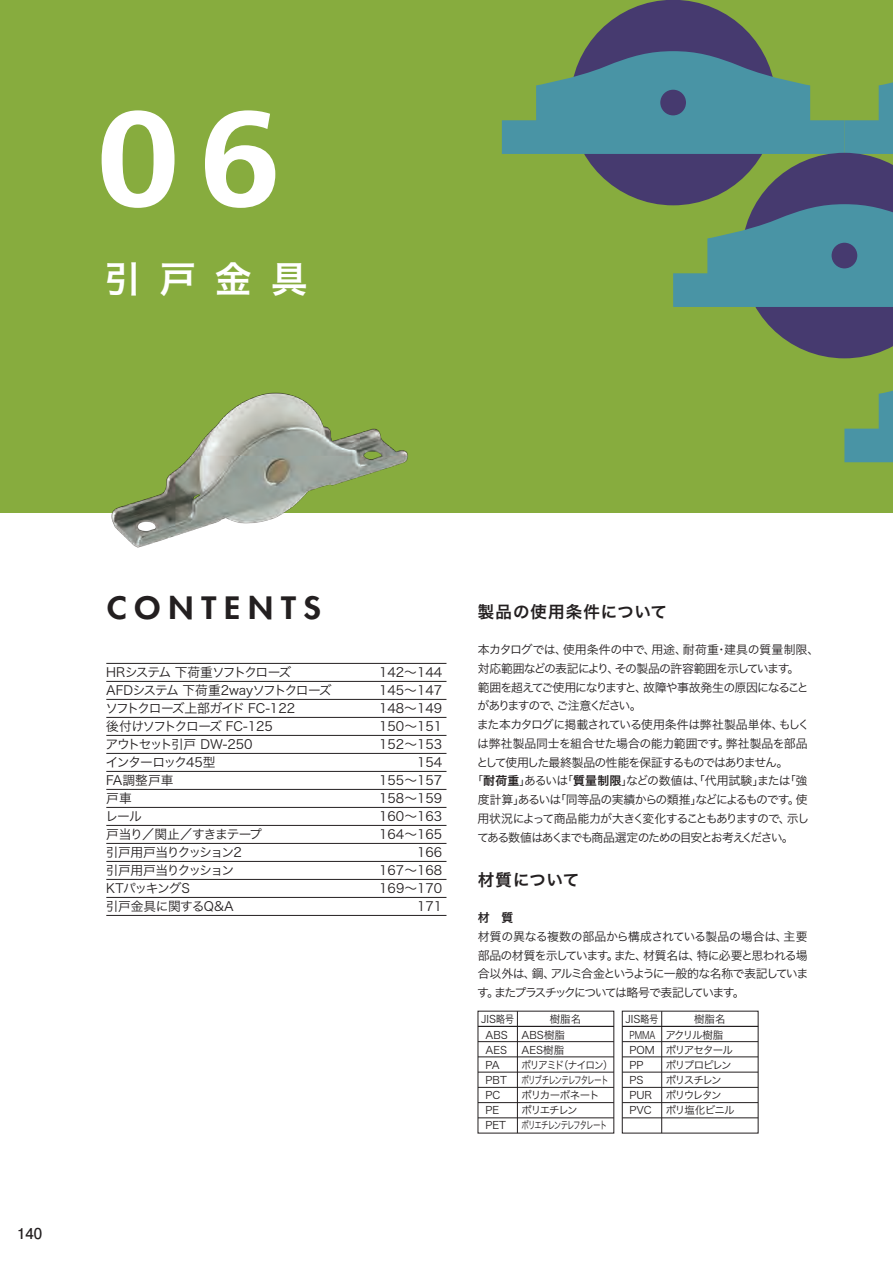
<style>
.page{position:relative;width:893px;height:1263px;background:#fff}
.page>*{position:absolute;margin:0;border:0;box-sizing:border-box;transform-origin:0 0}
.t1{font:700 135px "Frutiger LT Std";color:#fff;scale:1.11 1}
.t2{font:37.5px "Hiragino UD Sans Std W6";color:#fff}
.t3{font:800 30px "Futura Std";letter-spacing:.24em;color:#231f20;scale:1.1 1}
.t4{font:16.5px "Hira Kaku Pro N W6";letter-spacing:.055em;color:#231f20}
.t5{font:700 15px "Futo Go B101 Pro";color:#231f20}
.t6{font:12.75px "Hira Kaku Pro N W3";letter-spacing:-.025em;color:#231f20}
.t7{font:12.75px "Hira Kaku Pro N W3";letter-spacing:-.08em;color:#231f20}
.t8{font:12.75px "Hira Kaku Pro N W3";letter-spacing:-.11em;color:#231f20}
.t9{font:12.75px "Hira Kaku Pro N W3";letter-spacing:-.06em;color:#231f20}
.t10{font:12.75px "Hira Kaku Pro N W3";letter-spacing:-.05em;color:#231f20}
.t11{font:12.75px "Hira Kaku Pro N W3";letter-spacing:-.1em;color:#231f20}
.t12{font:12.75px "Hira Kaku Pro N W3";letter-spacing:-.085em;color:#231f20}
.t13{font:12.75px "Hira Kaku Pro N W3";letter-spacing:-.115em;color:#231f20}
.t14{font:12.75px "Hira Kaku Pro N W3";letter-spacing:-.09em;color:#231f20}
.t15{font:11.85px/18.8px "Hira Kaku Pro N W3";letter-spacing:-.075em;color:#231f20;text-align:justify}
.t16{font:11.85px "Hira Kaku Pro N W3";letter-spacing:-.02em;color:#231f20}
.t17{font:11.85px "Hira Kaku Pro N W3";letter-spacing:-.095em;color:#231f20}
.t18{font:11.85px "Hira Kaku Pro N W3";letter-spacing:-.05em;color:#231f20}
.t19{font:11.85px "Hira Kaku Pro N W3";letter-spacing:-.11em;color:#231f20}
.t20{font:11.85px "Hira Kaku Pro N W3";letter-spacing:-.03em;color:#231f20}
.t21{font:11.85px "Hira Kaku Pro N W3";letter-spacing:-.135em;color:#231f20}
.t22{font:11.85px "Hira Kaku Pro N W6";color:#231f20}
.t23{font:10.5px/15.1px "Hira Kaku Pro N W3";letter-spacing:-.11em;color:#231f20}
.t24{font:10.5px/15.3px "Hira Kaku Pro N W3";letter-spacing:-.115em;color:#231f20}
.t25{font:10.5px/15.1px "Hira Kaku Pro N W3";color:#231f20}
.t26{font:10.5px/15.1px "Hira Kaku Pro N W3";color:#231f20;scale:.75 1}
.t27{font:10.5px "Hira Kaku Pro N W3";letter-spacing:-.08em;color:#231f20}
.s1{font-family:"Hira Kaku Pro N W6"}
</style>
<div class="page">
<div style="left:0;top:0;width:893px;height:512px;background:#87ac3e"></div>
<div style="left:570px;top:0;width:206px;height:205px;background:#463a6f;border-radius:50%"></div>
<svg style="left:502px;top:51px;width:391px;height:411px"></svg>
<div style="left:832px;top:243px;width:25px;height:25px;background:#463a6f;border-radius:50%"></div>
<hr style="left:478px;top:1026px;width:136px;height:1px;background:#231f20">
<hr style="left:478px;top:1056px;width:136px;height:1px;background:#231f20">
<hr style="left:478px;top:1072px;width:136px;height:1px;background:#231f20">
<hr style="left:478px;top:1087px;width:136px;height:1px;background:#231f20">
<hr style="left:478px;top:1102px;width:136px;height:1px;background:#231f20">
<hr style="left:478px;top:1117px;width:136px;height:1px;background:#231f20">
<hr style="left:517px;top:1011px;width:1px;height:122px;background:#231f20">
<hr style="left:478px;top:1041px;width:136px;height:1px;background:#231f20">
<hr style="left:622px;top:1026px;width:136px;height:1px;background:#231f20">
<hr style="left:622px;top:1056px;width:136px;height:1px;background:#231f20">
<hr style="left:622px;top:1072px;width:136px;height:1px;background:#231f20">
<hr style="left:622px;top:1087px;width:136px;height:1px;background:#231f20">
<hr style="left:622px;top:1102px;width:136px;height:1px;background:#231f20">
<hr style="left:622px;top:1117px;width:136px;height:1px;background:#231f20">
<hr style="left:661px;top:1011px;width:1px;height:122px;background:#231f20">
<hr style="left:622px;top:1041px;width:136px;height:1px;background:#231f20">
<img style="left:86px;top:392px;width:345px;height:156px">
<hr style="left:106px;top:663px;width:340px;height:1px;background:#231f20">
<hr style="left:106px;top:681px;width:340px;height:1px;background:#231f20">
<hr style="left:106px;top:699px;width:340px;height:1px;background:#231f20">
<hr style="left:106px;top:717px;width:340px;height:1px;background:#231f20">
<hr style="left:106px;top:735px;width:340px;height:1px;background:#231f20">
<hr style="left:106px;top:753px;width:340px;height:1px;background:#231f20">
<hr style="left:106px;top:771px;width:340px;height:1px;background:#231f20">
<hr style="left:106px;top:789px;width:340px;height:1px;background:#231f20">
<hr style="left:106px;top:807px;width:340px;height:1px;background:#231f20">
<hr style="left:106px;top:825px;width:340px;height:1px;background:#231f20">
<hr style="left:106px;top:843px;width:340px;height:1px;background:#231f20">
<hr style="left:106px;top:861px;width:340px;height:1px;background:#231f20">
<hr style="left:106px;top:879px;width:340px;height:1px;background:#231f20">
<hr style="left:106px;top:897px;width:340px;height:1px;background:#231f20">
<hr style="left:106px;top:915px;width:340px;height:1px;background:#231f20">
<h1 class="t1" style="left:96px;top:80px;width:169px">06</h1>
<h2 class="t2" style="left:104px;top:251px;width:206px">引戸金具</h2>
<p class="t5" style="left:17px;top:1221px;width:27px">140</p>
<h3 class="t3" style="left:107px;top:589px;width:196px">CONTENTS</h3>
<p class="t11" style="left:106px;top:661px;width:187px">HRシステム 下荷重ソフトクローズ</p>
<p class="t6" style="left:379px;top:661px;width:65px">142～144</p>
<p class="t9" style="left:106px;top:679px;width:227px">AFDシステム 下荷重2wayソフトクローズ</p>
<p class="t6" style="left:379px;top:679px;width:65px">145～147</p>
<p class="t10" style="left:105px;top:697px;width:191px">ソフトクローズ上部ガイド FC-122</p>
<p class="t6" style="left:379px;top:697px;width:65px">148～149</p>
<p class="t7" style="left:106px;top:715px;width:168px">後付けソフトクローズ FC-125</p>
<p class="t6" style="left:379px;top:715px;width:65px">150～151</p>
<p class="t8" style="left:106px;top:733px;width:148px">アウトセット引戸 DW-250</p>
<p class="t6" style="left:379px;top:733px;width:65px">152～153</p>
<p class="t7" style="left:106px;top:751px;width:111px">インターロック45型</p>
<p class="t6" style="left:417px;top:751px;width:27px">154</p>
<p class="t6" style="left:106px;top:769px;width:69px">FA調整戸車</p>
<p class="t6" style="left:379px;top:769px;width:65px">155～157</p>
<p class="t6" style="left:106px;top:787px;width:27px">戸車</p>
<p class="t6" style="left:379px;top:787px;width:65px">158～159</p>
<p class="t6" style="left:105px;top:805px;width:38px">レール</p>
<p class="t6" style="left:379px;top:805px;width:65px">160～163</p>
<p class="t12" style="left:106px;top:823px;width:157px">戸当り／関止／すきまテープ</p>
<p class="t6" style="left:379px;top:823px;width:65px">164～165</p>
<p class="t8" style="left:106px;top:841px;width:138px">引戸用戸当りクッション2</p>
<p class="t6" style="left:417px;top:841px;width:27px">166</p>
<p class="t13" style="left:106px;top:859px;width:130px">引戸用戸当りクッション</p>
<p class="t6" style="left:379px;top:859px;width:65px">167～168</p>
<p class="t14" style="left:106px;top:877px;width:85px">KTパッキングS</p>
<p class="t6" style="left:379px;top:877px;width:65px">169～170</p>
<p class="t6" style="left:106px;top:895px;width:129px">引戸金具に関するQ&amp;A</p>
<p class="t6" style="left:417px;top:895px;width:27px">171</p>
<h3 class="t4" style="left:478px;top:597px;width:191px">製品の使用条件について</h3>
<p class="t16" style="left:478px;top:639px;width:343px">本カタログでは、使用条件の中で、用途、耐荷重・建具の質量制限、</p>
<p class="t15" style="left:478px;top:658px;width:323px">対応範囲などの表記により、その製品の許容範囲を示しています。</p>
<p class="t15" style="left:478px;top:677px;width:333px">範囲を超えてご使用になりますと、故障や事故発生の原因になること</p>
<p class="t21" style="left:477px;top:695px;width:166px">がありますので、ご注意ください。</p>
<p class="t18" style="left:477px;top:714px;width:334px">また本カタログに掲載されている使用条件は弊社製品単体、もしく</p>
<p class="t20" style="left:477px;top:733px;width:332px">は弊社製品同士を組合せた場合の能力範囲です。弊社製品を部品</p>
<p class="t15" style="left:476px;top:752px;width:313px">として使用した最終製品の性能を保証するものではありません。</p>
<p class="t15" style="left:471px;top:771px;width:338px">「<span class="s1">耐荷重</span>」あるいは「<span class="s1">質量制限</span>」などの数値は、「代用試験」または「強</p>
<p class="t15" style="left:478px;top:789px;width:331px">度計算」あるいは「同等品の実績からの類推」などによるものです。使</p>
<p class="t17" style="left:478px;top:808px;width:333px">用状況によって商品能力が大きく変化することもありますので、示し</p>
<p class="t19" style="left:477px;top:827px;width:318px">てある数値はあくまでも商品選定のための目安とお考えください。</p>
<h3 class="t4" style="left:478px;top:865px;width:103px">材質について</h3>
<p class="t22" style="left:478px;top:907px;width:37px">材　質</p>
<p class="t15" style="left:477px;top:926px;width:333px">材質の異なる複数の部品から構成されている製品の場合は、主要部品の材質を示しています。また、材質名は、特に必要と思われる場合以外は、鋼、アルミ合金というように一般的な名称で表記しています。またプラスチックについては略号で表記しています。</p>
<p class="t27" style="left:481px;top:1009px;width:34px">JIS略号</p>
<p class="t23" style="left:521px;top:1011px;width:93px;text-indent:28px">樹脂名<br>ABS樹脂<br>AES樹脂<br>ポリアミド（ナイロン）ポリブチレンテレフタレートポリカーボネート<br>ポリエチレン<br>ポリエチレンテレフタレート</p>
<p class="t25" style="left:486px;top:1026px;width:24px">ABS<br>AES<br>PA<br>PBT<br>PC<br>PE<br>PET</p>
<p class="t27" style="left:625px;top:1010px;width:34px">JIS略号</p>
<p class="t24" style="left:665px;top:1010px;width:71px;text-indent:29px">樹脂名アクリル樹脂ポリアセタールポリプロピレンポリスチレン<br>ポリウレタン<br>ポリ塩化ビニル</p>
<p class="t26" style="left:629px;top:1026px;width:36px">PMMA<br>POM<br>PP<br>PS<br>PUR<br>PVC</p>
</div>
